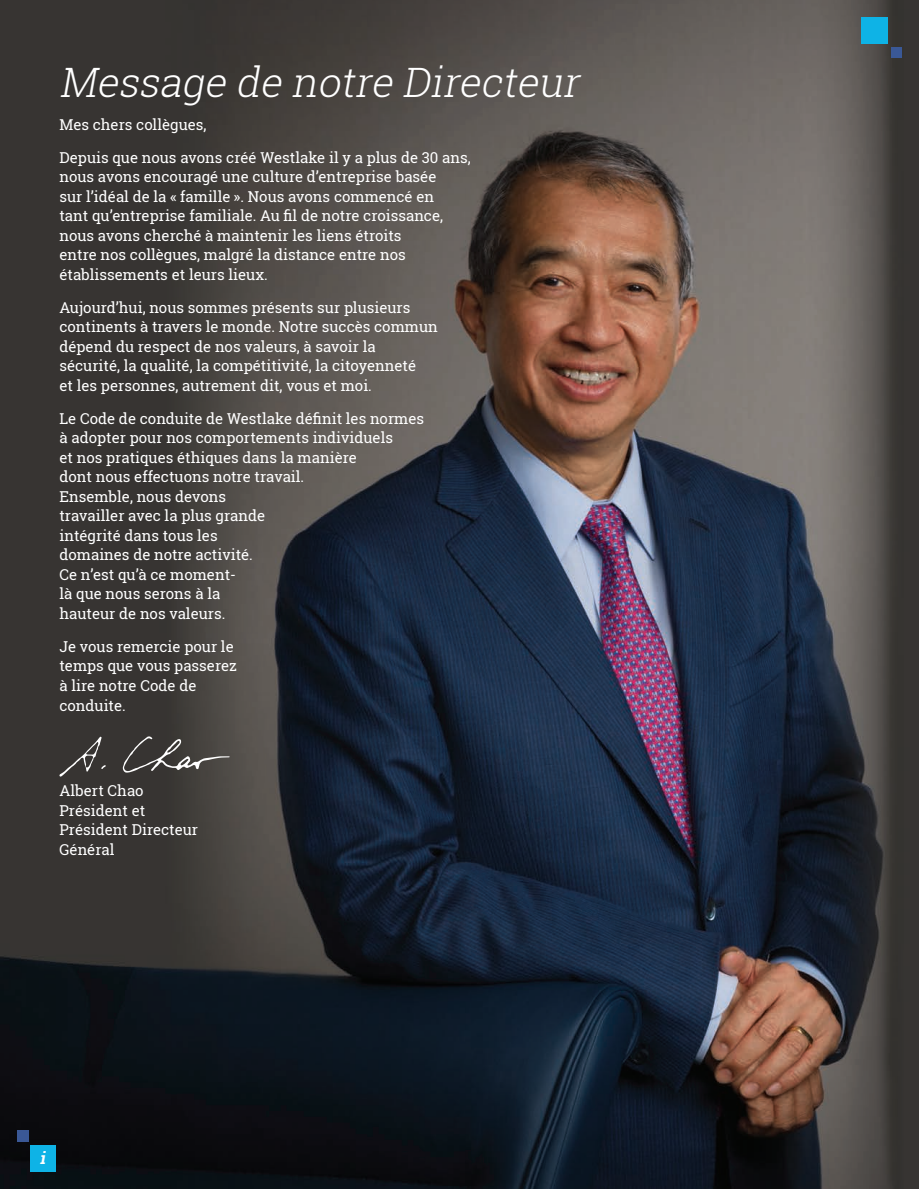
<style>
.page{position:relative;width:919px;height:1189px;background:#fff}
.page>*{position:absolute;margin:0;border:0;box-sizing:border-box;transform-origin:0 0}
.Sustain_Chapter_Head{font:italic 300 40.5px "Roboto Slab";color:#fff}
.t1{font:italic 700 16.5px "Roboto Slab";color:#fff}
.Sustain_Body{font:15px/19.5px "Roboto Slab";color:#fff}
</style>
<div class="page">
<img style="left:0;top:0;width:918px;height:1188px">
<svg style="left:122px;top:736px;width:108px;height:36px;background:#54524f"></svg>
<svg style="left:59px;top:736px;width:47px;height:40px;background:#494644"></svg>
<div style="left:30px;top:1144px;width:26px;height:27px;background:#0eb3e6"></div>
<div style="left:17px;top:1130px;width:11px;height:11px;background:#3a5896"></div>
<div style="left:861px;top:18px;width:26px;height:26px;background:#0eb3e6"></div>
<div style="left:890px;top:47px;width:11px;height:11px;background:#3a5896"></div>
<p class="Sustain_Chapter_Head" style="left:59px;top:54px;width:530px">Message de notre Directeur</p>
<p class="Sustain_Body" style="left:59px;top:114px;width:148px">Mes chers collègues,</p>
<p class="Sustain_Body" style="left:59px;top:147px;width:412px">Depuis que nous avons créé Westlake il y a plus de 30 ans, nous avons encouragé une culture d’entreprise basée<br>sur l’idéal de la « famille ». Nous avons commencé en<br>tant qu’entreprise familiale. Au fil de notre croissance, nous avons cherché à maintenir les liens étroits<br>entre nos collègues, malgré la distance entre nos établissements et leurs lieux.</p>
<p class="Sustain_Body" style="left:59px;top:297px;width:380px">Aujourd’hui, nous sommes présents sur plusieurs continents à travers le monde. Notre succès commun dépend du respect de nos valeurs, à savoir la sécurité, la qualité, la compétitivité, la citoyenneté<br>et les personnes, autrement dit, vous et moi.</p>
<p class="Sustain_Body" style="left:59px;top:408px;width:366px">Le Code de conduite de Westlake définit les normes à adopter pour nos comportements individuels<br>et nos pratiques éthiques dans la manière<br>dont nous effectuons notre travail.<br>Ensemble, nous devons<br>travailler avec la plus grande<br>intégrité dans tous les<br>domaines de notre activité.<br>Ce n’est qu’à ce moment-<br>là que nous serons à la<br>hauteur de nos valeurs.</p>
<p class="Sustain_Body" style="left:59px;top:636px;width:179px">Je vous remercie pour le temps que vous passerez à lire notre Code de conduite.</p>
<p class="Sustain_Body" style="left:59px;top:780px;width:140px">Albert Chao<br>Président et<br>Président Directeur<br>Général</p>
<p class="t1" style="left:40px;top:1146px;width:11px">i</p>
</div>
